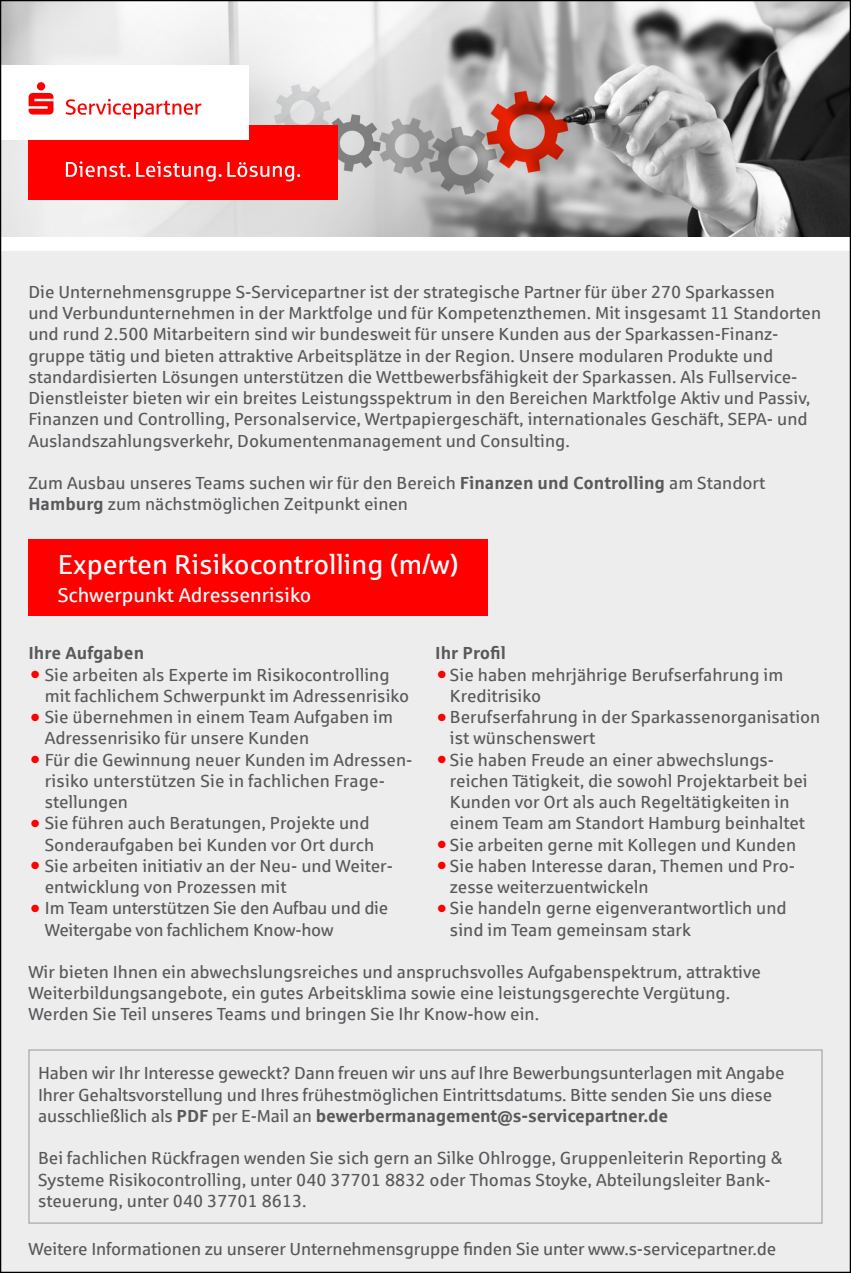
<style>
.page{position:relative;width:851px;height:1273px;background:#fff}
.page>*{position:absolute;margin:0;border:0;box-sizing:border-box;transform-origin:0 0}
.t1{font:27.5px "Sparkasse Rg";color:#fff}
.t2{font:20px "Sparkasse Rg";color:#fff}
.t3{font:17.5px/21.2px "Sparkasse Rg";color:#58595b}
.t4{font:700 17.5px "Sparkasse Rg";letter-spacing:.005em;color:#58595b}
.s1{font-weight:700}
.s2{font-size:22.5px;color:#f00}
</style>
<div class="page">
<div style="left:0;top:5px;width:850px;height:1267px;background:#ededee"></div>
<div style="left:0;top:236px;width:850px;height:14px;background:#fff"></div>
<img style="left:2px;top:2px;width:846px;height:235px">
<svg style="left:2px;top:2px;width:485px;height:234px"></svg>
<div style="left:28px;top:539px;width:460px;height:77px;background:#f00"></div>
<div style="left:28px;top:1049px;width:794px;height:174px;border:1px solid #a7a9ac"></div>
<div style="left:29px;top:125px;width:308px;height:74px;background:#f00"></div>
<svg style="left:66px;top:161px;width:64px;height:16px"></svg>
<svg style="left:136px;top:161px;width:164px;height:20px"></svg>
<div style="left:0;top:65px;width:249px;height:74px;background:#fff"></div>
<svg style="left:29px;top:82px;width:24px;height:32px"></svg>
<svg style="left:65px;top:99px;width:136px;height:20px"></svg>
<p class="t3" style="left:28px;top:280px;width:794px">Die Unternehmensgruppe S-Servicepartner ist der strategische Partner für über 270 Sparkassen<br>und Verbundunternehmen in der Marktfolge und für Kompetenzthemen. Mit insgesamt 11 Standorten und rund 2.500 Mitarbeitern sind wir bundesweit für unsere Kunden aus der Sparkassen-Finanz&shy;gruppe tätig und bieten attraktive Arbeitsplätze in der Region. Unsere modularen Produkte und standardisierten Lösungen unterstützen die Wettbewerbsfähigkeit der Sparkassen. Als Fullservice-Dienstleister bieten wir ein breites Leistungsspektrum in den Bereichen Marktfolge Aktiv und Passiv, Finanzen und Controlling, Personalservice, Wertpapiergeschäft, internationales Geschäft, SEPA- und Auslandszahlungsverkehr, Dokumentenmanagement und Consulting.</p>
<p class="t3" style="left:28px;top:472px;width:738px">Zum Ausbau unseres Teams suchen wir für den Bereich <span class="s1">Finanzen und Controlling</span> am Standort<br><span class="s1">Hamburg</span> zum nächstmöglichen Zeitpunkt einen</p>
<h1 class="t1" style="left:58px;top:547px;width:402px">Experten Risikocontrolling (m/w)</h1>
<p class="t2" style="left:58px;top:582px;width:255px">Schwerpunkt Adressenrisiko</p>
<p class="t4" style="left:28px;top:641px;width:117px">Ihre Aufgaben</p>
<p class="t3" style="left:45px;top:663px;width:366px;text-indent:-14px"><span class="s2">•</span> Sie arbeiten als Experte im Risikocontrolling mit fachlichem Schwerpunkt im Adressenrisiko</p>
<p class="t3" style="left:45px;top:705px;width:350px;text-indent:-14px"><span class="s2">•</span> Sie übernehmen in einem Team Aufgaben im<br>Adressenrisiko für unsere Kunden</p>
<p class="t3" style="left:45px;top:748px;width:369px;text-indent:-14px"><span class="s2">•</span> Für die Gewinnung neuer Kunden im Adressen&shy;risiko unterstützen Sie in fachlichen Frage&shy;stellungen</p>
<p class="t3" style="left:30px;top:812px;width:345px;text-align:right"><span class="s2">•</span> Sie führen auch Beratungen, Projekte und<br>Sonderaufgaben bei Kunden vor Ort durch</p>
<p class="t3" style="left:45px;top:854px;width:350px;text-indent:-14px"><span class="s2">•</span> Sie arbeiten initiativ an der Neu- und Weiter&shy;entwicklung von Prozessen mit</p>
<p class="t3" style="left:45px;top:897px;width:345px;text-indent:-14px"><span class="s2">•</span> Im Team unterstützen Sie den Aufbau und die<br>Weitergabe von fachlichem Know-how</p>
<p class="t4" style="left:435px;top:641px;width:72px">Ihr Profil</p>
<p class="t3" style="left:450px;top:663px;width:335px;text-indent:-13px"><span class="s2">•</span> Sie haben mehrjährige Berufserfahrung im<br>Kreditrisiko</p>
<p class="t3" style="left:450px;top:705px;width:372px;text-indent:-13px"><span class="s2">•</span> Berufserfahrung in der Sparkassenorganisation ist wünschenswert</p>
<p class="t3" style="left:450px;top:748px;width:359px;text-indent:-13px"><span class="s2">•</span> Sie haben Freude an einer abwechslungs&shy;reichen Tätigkeit, die sowohl Projektarbeit bei Kunden vor Ort als auch Regeltätigkeiten in einem Team am Standort Hamburg beinhaltet</p>
<p class="t3" style="left:437px;top:833px;width:360px"><span class="s2">•</span> Sie arbeiten gerne mit Kollegen und Kunden</p>
<p class="t3" style="left:450px;top:854px;width:346px;text-indent:-13px"><span class="s2">•</span> Sie haben Interesse daran, Themen und Pro&shy;zesse weiterzuentwickeln</p>
<p class="t3" style="left:450px;top:897px;width:338px;text-indent:-13px"><span class="s2">•</span> Sie handeln gerne eigenverantwortlich und sind im Team gemeinsam stark</p>
<p class="t3" style="left:28px;top:960px;width:734px">Wir bieten Ihnen ein abwechslungsreiches und anspruchsvolles Aufgabenspektrum, attraktive<br>Weiterbildungsangebote, ein gutes Arbeitsklima sowie eine leistungsgerechte Vergütung.<br>Werden Sie Teil unseres Teams und bringen Sie Ihr Know-how ein.</p>
<p class="t3" style="left:38px;top:1061px;width:748px">Haben wir Ihr Interesse geweckt? Dann freuen wir uns auf Ihre Bewerbungsunterlagen mit Angabe<br>Ihrer Gehaltsvorstellung und Ihres frühestmöglichen Eintrittsdatums. Bitte senden Sie uns diese ausschließlich als <span class="s1">PDF</span> per E-Mail an <span class="s1">bewerbermanagement@s-servicepartner.de</span></p>
<p class="t3" style="left:38px;top:1146px;width:745px">Bei fachlichen Rückfragen wenden Sie sich gern an Silke Ohlrogge, Gruppenleiterin Reporting &amp;<br>Systeme Risikocontrolling, unter 040 37701 8832 oder Thomas Stoyke, Abteilungsleiter Bank&shy;steuerung, unter 040 37701 8613.</p>
<p class="t3" style="left:28px;top:1237px;width:749px">Weitere Informationen zu unserer Unternehmensgruppe finden Sie unter www.s-servicepartner.de</p>
</div>
